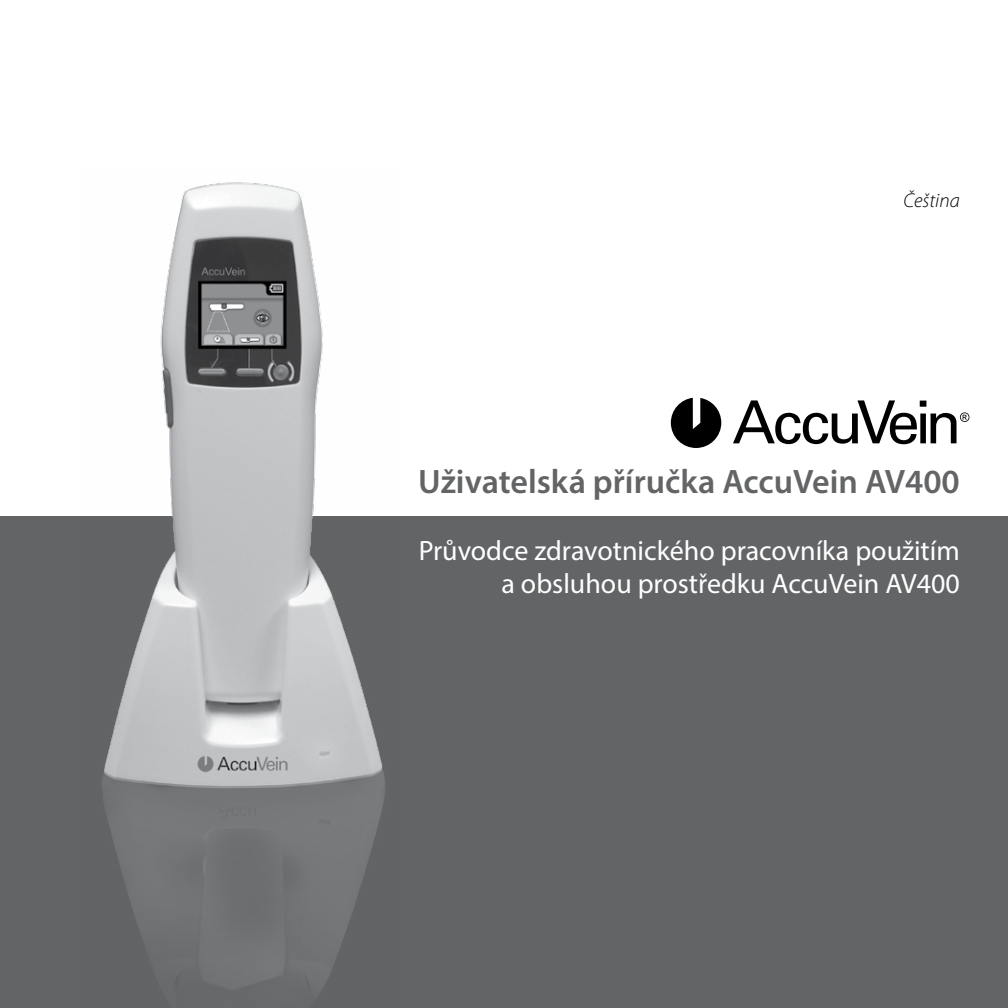
<style>
.page{position:relative;width:1008px;height:1008px;background:#fff}
.page>*{position:absolute;margin:0;border:0;box-sizing:border-box;transform-origin:0 0}
.t1{font:600 34px "Myriad Pro";color:#636466}
.t2{font:28px/33.6px "Myriad Pro";color:#fff;text-align:right}
.t3{font:italic 300 20px "Myriad Pro";color:#000}
</style>
<div class="page">
<div style="left:0;top:517px;width:1008px;height:491px;background:#636466"></div>
<svg style="left:733px;top:400px;width:236px;height:44px"></svg>
<svg style="left:671px;top:398px;width:50px;height:50px"></svg>
<img style="left:82px;top:182px;width:317px;height:809px">
<p class="t3" style="left:903px;top:188px;width:58px">Čeština</p>
<p class="t1" style="left:418px;top:468px;width:543px">Uživatelská příručka AccuVein AV400</p>
<p class="t2" style="left:419px;top:534px;width:543px">Průvodce zdravotnického pracovníka použitím a obsluhou prostředku AccuVein AV400</p>
</div>
